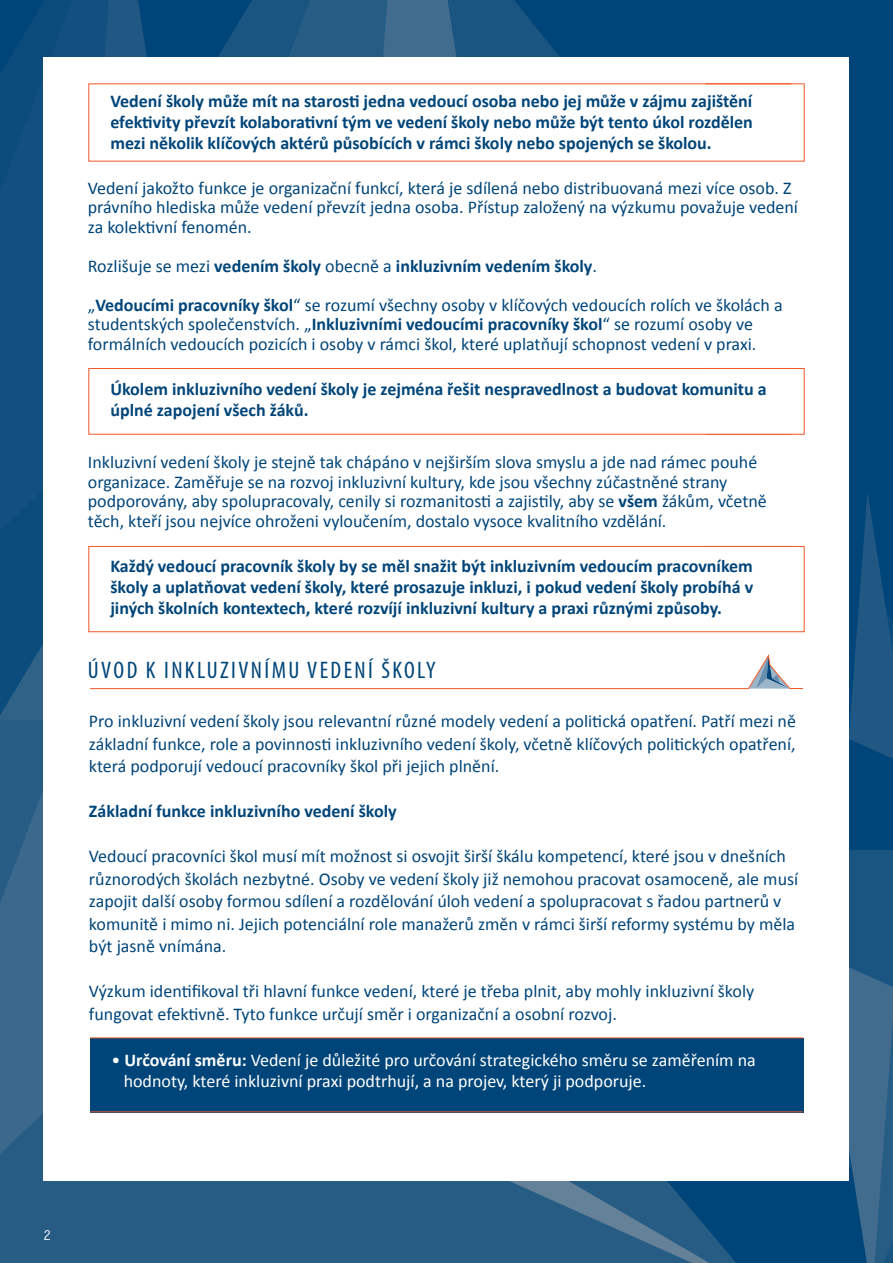
<style>
.page{position:relative;width:893px;height:1263px;background:#fff}
.page>*{position:absolute;margin:0;border:0;box-sizing:border-box;transform-origin:0 0}
.t1{font:condensed 24px "Myriad Pro";letter-spacing:.1em;color:#004579}
.t2{font:18px/22.5px "Calibri";color:#004579}
.t3{font:700 18px/21px "Calibri";color:#004579;text-align:justify}
.t4{font:18px/21px "Calibri";color:#fff}
.t5{font:700 13.5px "Letter Gothic Std";color:#fff}
.s1{font-weight:400}
.s2{font-weight:700}
</style>
<div class="page">
<div style="left:765px;top:0;width:128px;height:491px;background:#004579"></div>
<svg style="left:0;top:721px;width:43px;height:296px;background:#326288"></svg>
<svg style="left:0;top:1017px;width:143px;height:246px;background:#2d6087"></svg>
<div style="left:143px;top:1181px;width:442px;height:82px;background:#275c85"></div>
<svg style="left:0;top:0;width:74px;height:459px;background:#145180"></svg>
<svg style="left:0;top:459px;width:43px;height:262px;background:#12507e"></svg>
<svg style="left:74px;top:0;width:124px;height:57px;background:#0e4d7d"></svg>
<svg style="left:198px;top:0;width:180px;height:57px;background:#1a5481"></svg>
<svg style="left:378px;top:0;width:387px;height:57px;background:#0f4e7d"></svg>
<svg style="left:432px;top:0;width:166px;height:57px;background:#15517f"></svg>
<div style="left:44px;top:57px;width:805px;height:1123px;background:#fff"></div>
<div style="left:88px;top:546px;width:716px;height:86px;background:#fff;border:1px solid #f15929"></div>
<div style="left:90px;top:1038px;width:713px;height:74px;background:#004579"></div>
<hr style="left:705px;top:83px;width:86px;height:1px;background:#f15929">
<hr style="left:90px;top:1037px;width:713px;height:1px;background:#f15929">
<hr style="left:90px;top:1111px;width:713px;height:1px;background:#f15929">
<svg style="left:586px;top:491px;width:307px;height:772px"></svg>
<hr style="left:90px;top:688px;width:659px;height:1px;background:#f15929">
<div style="left:88px;top:368px;width:716px;height:67px;background:#fff;border:1px solid #f15929"></div>
<hr style="left:705px;top:368px;width:86px;height:1px;background:#f15929">
<hr style="left:705px;top:546px;width:86px;height:1px;background:#f15929">
<p class="t3" style="left:110px;top:89px;width:644px">Vedení školy může mít na starosti jedna vedoucí osoba nebo jej může v zájmu zajištění efektivity převzít kolaborativní tým ve vedení školy nebo může být tento úkol rozdělen mezi několik klíčových aktérů působících v rámci školy nebo spojených se školou.</p>
<p class="t2" style="left:88px;top:177px;width:712px;line-height:19.5px">Vedení jakožto funkce je organizační funkcí, která je sdílená nebo distribuovaná mezi více osob. Z právního hlediska může vedení převzít jedna osoba. Přístup založený na výzkumu považuje vedení za kolektivní fenomén.</p>
<p class="t3" style="left:88px;top:254px;width:511px"><span class="s1">Rozlišuje se mezi</span> vedením školy <span class="s1">obecně a</span> inkluzivním vedením školy<span class="s1">.</span></p>
<p class="t2" style="left:88px;top:294px;width:696px;line-height:19.5px">„<span class="s2">Vedoucími pracovníky škol</span>“ se rozumí všechny osoby v klíčových vedoucích rolích ve školách a studentských společenstvích. „<span class="s2">Inkluzivními vedoucími pracovníky škol</span>“ se rozumí osoby ve formálních vedoucích pozicích i osoby v rámci škol, které uplatňují schopnost vedení v praxi.</p>
<p class="t3" style="left:110px;top:377px;width:658px">Úkolem inkluzivního vedení školy je zejména řešit nespravedlnost a budovat komunitu a úplné zapojení všech žáků.</p>
<p class="t2" style="left:88px;top:450px;width:671px">Inkluzivní vedení školy je stejně tak chápáno v nejširším slova smyslu a jde nad rámec pouhé</p>
<p class="t2" style="left:88px;top:471px;width:680px;line-height:19.5px">organizace. Zaměřuje se na rozvoj inkluzivní kultury, kde jsou všechny zúčastněné strany podporovány, aby spolupracovaly, cenily si rozmanitosti a zajistily, aby se <span class="s2">všem</span> žákům, včetně těch, kteří jsou nejvíce ohroženi vyloučením, dostalo vysoce kvalitního vzdělání.</p>
<p class="t3" style="left:110px;top:554px;width:644px">Každý vedoucí pracovník školy by se měl snažit být inkluzivním vedoucím pracovníkem</p>
<p class="t3" style="left:110px;top:575px;width:644px">školy a uplatňovat vedení školy, které prosazuje inkluzi, i pokud vedení školy probíhá v</p>
<p class="t3" style="left:110px;top:596px;width:613px">jiných školních kontextech, které rozvíjí inkluzivní kultury a praxi různými způsoby.</p>
<h2 class="t1" style="left:88px;top:656px;width:349px">ÚVOD K INKLUZIVNÍMU VEDENÍ ŠKOLY</h2>
<p class="t2" style="left:89px;top:709px;width:708px;text-align:justify">Pro inkluzivní vedení školy jsou relevantní různé modely vedení a politická opatření. Patří mezi ně základní funkce, role a povinnosti inkluzivního vedení školy, včetně klíčových politických opatření, která podporují vedoucí pracovníky škol při jejich plnění.</p>
<h3 class="t3" style="left:89px;top:800px;width:309px">Základní funkce inkluzivního vedení školy</h3>
<p class="t2" style="left:89px;top:844px;width:711px">Vedoucí pracovníci škol musí mít možnost si osvojit širší škálu kompetencí, které jsou v dnešních různorodých školách nezbytné. Osoby ve vedení školy již nemohou pracovat osamoceně, ale musí zapojit další osoby formou sdílení a rozdělování úloh vedení a spolupracovat s řadou partnerů v komunitě i mimo ni. Jejich potenciální role manažerů změn v rámci širší reformy systému by měla být jasně vnímána.</p>
<p class="t2" style="left:89px;top:979px;width:667px">Výzkum identifikoval tři hlavní funkce vedení, které je třeba plnit, aby mohly inkluzivní školy fungovat efektivně. Tyto funkce určují směr i organizační a osobní rozvoj.</p>
<p class="t4" style="left:124px;top:1049px;width:634px;text-indent:-12px">• <span class="s2">Určování směru:</span> Vedení je důležité pro určování strategického směru se zaměřením na hodnoty, které inkluzivní praxi podtrhují, a na projev, který ji podporuje.</p>
<p class="t5" style="left:43px;top:1227px;width:10px">2</p>
</div>
